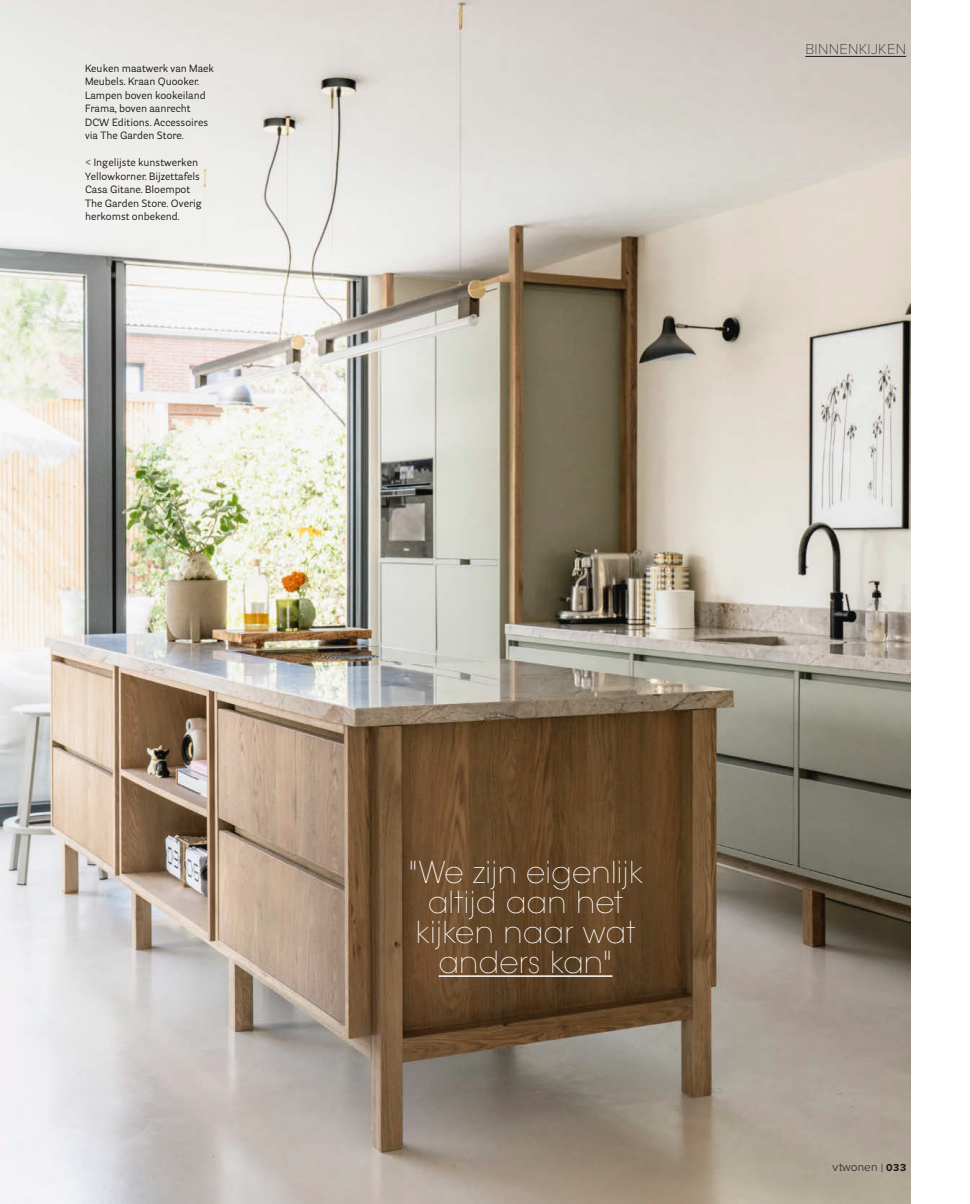
<style>
.page{position:relative;width:970px;height:1204px;background:#fff}
.page>*{position:absolute;margin:0;border:0;box-sizing:border-box;transform-origin:0 0}
.t1{font:200 30px/30px "ITC Avant Garde Std";letter-spacing:.01em;color:#fff;text-align:center}
.t2{font:100 15px "Proxima Nova";letter-spacing:.02em;color:#181715}
.t3{font:300 12px "Proxima Nova";color:#181715}
.t4{font:10.5px/13.5px "Parry Grotesque";color:#181715}
.s1{font-weight:700;color:#667f64}
.s2{font-weight:700;font-size:10.5px}
</style>
<div class="page">
<img style="left:0;top:0;width:910px;height:1203px">
<hr style="left:438px;top:975px;width:174px;height:1px;background:#fff">
<hr style="left:805px;top:56px;width:101px;height:1px;background:#181715">
<p class="t4" style="left:85px;top:61px;width:130px">Keuken maatwerk van Maek<br>Meubels. Kraan Quooker.<br>Lampen boven kookeiland<br>Frama, boven aanrecht<br>DCW Editions. Accessoires via The Garden Store.</p>
<p class="t4" style="left:85px;top:155px;width:118px"><span class="s1">&lt;</span> Ingelijste kunstwerken<br>Yellowkorner. Bijzettafels<br>Casa Gitane. Bloempot<br>The Garden Store. Overig herkomst onbekend.</p>
<h2 class="t2" style="left:805px;top:43px;width:102px">BINNENKIJKEN</h2>
<h1 class="t1" style="left:408px;top:857px;width:236px">"We zijn eigenlijk altijd aan het kijken naar wat anders kan"</h1>
<p class="t3" style="left:832px;top:1161px;width:75px">vtwonen | <span class="s2">033</span></p>
</div>
